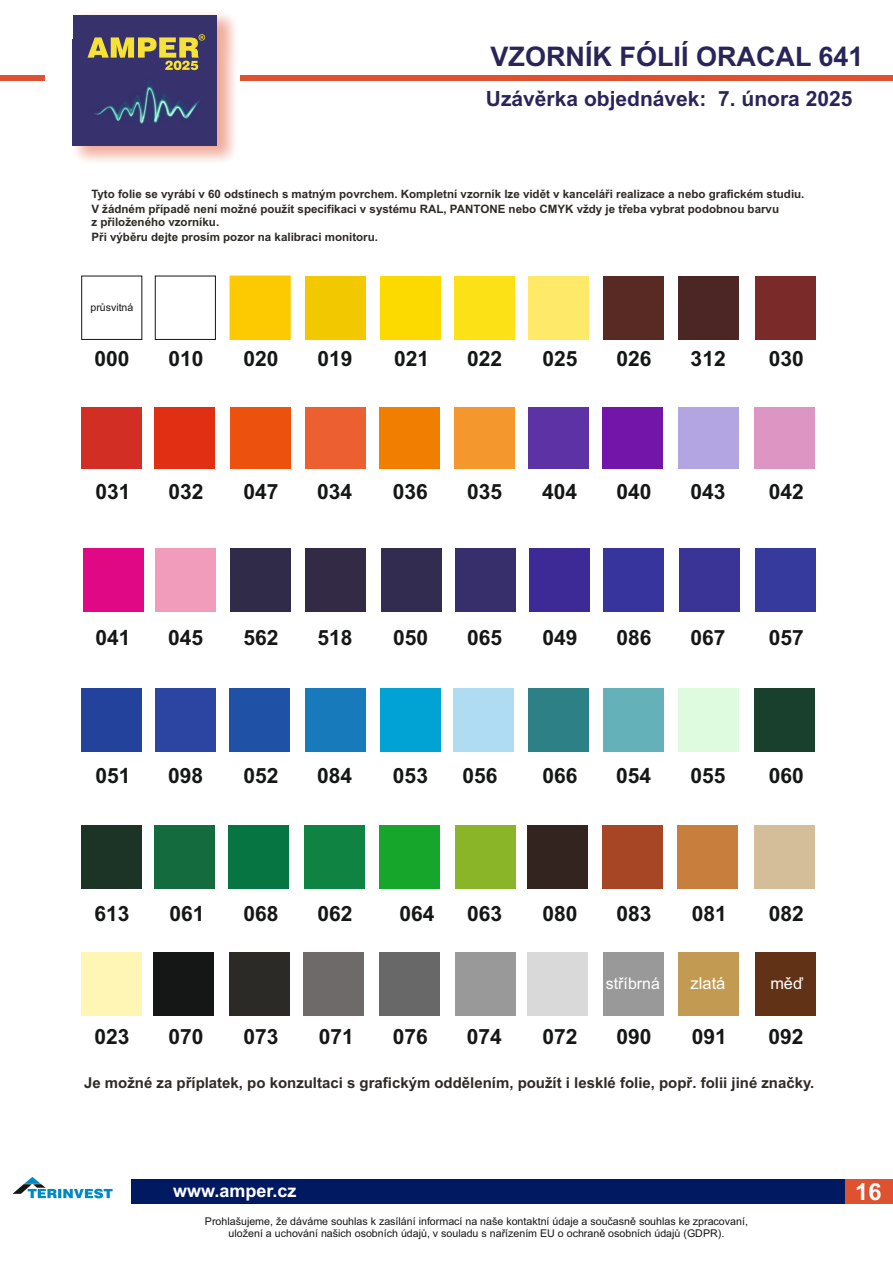
<style>
.page{position:relative;width:893px;height:1263px;background:#fff}
.page>*{position:absolute;margin:0;border:0;box-sizing:border-box;transform-origin:0 0}
.t1{font:700 27px "Arial";color:#292558}
.t2{font:700 23.55px "Arial";color:#fff}
.t3{font:700 21px "Arial";color:#151616}
.t4{font:700 21px "Arial";color:#292558}
.t5{font:700 18px "Arial";color:#fff}
.t6{font:16.5px "Arial";color:#fff}
.t7{font:16.35px "Arial";color:#fff}
.t8{font:15.9px "Arial";color:#fff}
.t9{font:700 15px "Arial";color:#2e2b26}
.t10{font:700 11.55px/15.5px "Arial";color:#2e2b26}
.t11{font:10.65px/11.9px "Arial";color:#151616;text-align:center}
.t12{font:10.5px "Arial";color:#151616}
</style>
<div class="page">
<svg style="left:155px;top:276px;width:61px;height:64px"></svg>
<div style="left:230px;top:276px;width:61px;height:64px;background:#fdc900"></div>
<div style="left:306px;top:276px;width:60px;height:63px;background:#f2c900"></div>
<div style="left:380px;top:276px;width:60px;height:63px;background:#fcda00"></div>
<div style="left:454px;top:276px;width:60px;height:63px;background:#fbe116"></div>
<div style="left:529px;top:276px;width:60px;height:63px;background:#fee968"></div>
<div style="left:603px;top:276px;width:60px;height:63px;background:#592924"></div>
<div style="left:678px;top:276px;width:61px;height:63px;background:#4b2624"></div>
<div style="left:755px;top:276px;width:60px;height:63px;background:#7a2b29"></div>
<div style="left:81px;top:408px;width:61px;height:61px;background:#d32e24"></div>
<div style="left:155px;top:408px;width:60px;height:61px;background:#e12f13"></div>
<div style="left:230px;top:408px;width:60px;height:61px;background:#ec520d"></div>
<div style="left:305px;top:408px;width:60px;height:61px;background:#ec5f30"></div>
<div style="left:380px;top:408px;width:60px;height:61px;background:#f27e00"></div>
<div style="left:454px;top:408px;width:60px;height:61px;background:#f4982d"></div>
<div style="left:529px;top:408px;width:60px;height:61px;background:#5c32a5"></div>
<div style="left:602px;top:408px;width:60px;height:61px;background:#7315a8"></div>
<div style="left:679px;top:408px;width:60px;height:61px;background:#b2a5e2"></div>
<div style="left:755px;top:408px;width:60px;height:61px;background:#dd96c4"></div>
<div style="left:83px;top:548px;width:60px;height:64px;background:#e10886"></div>
<div style="left:155px;top:548px;width:60px;height:64px;background:#f19cbb"></div>
<div style="left:230px;top:548px;width:61px;height:64px;background:#302b49"></div>
<div style="left:305px;top:548px;width:61px;height:64px;background:#332b46"></div>
<div style="left:381px;top:548px;width:60px;height:64px;background:#332c51"></div>
<div style="left:455px;top:548px;width:60px;height:64px;background:#372f6b"></div>
<div style="left:529px;top:548px;width:61px;height:64px;background:#3e2a96"></div>
<div style="left:604px;top:548px;width:60px;height:64px;background:#38349d"></div>
<div style="left:680px;top:548px;width:60px;height:64px;background:#3b3497"></div>
<div style="left:756px;top:548px;width:60px;height:64px;background:#353a9c"></div>
<div style="left:81px;top:688px;width:60px;height:64px;background:#23429c"></div>
<div style="left:155px;top:688px;width:60px;height:64px;background:#2d45a2"></div>
<div style="left:229px;top:688px;width:61px;height:64px;background:#1f51a6"></div>
<div style="left:305px;top:688px;width:60px;height:64px;background:#177bbb"></div>
<div style="left:381px;top:688px;width:60px;height:64px;background:#00a3d4"></div>
<div style="left:454px;top:688px;width:60px;height:64px;background:#afdcf2"></div>
<div style="left:529px;top:688px;width:60px;height:64px;background:#2d8186"></div>
<div style="left:603px;top:688px;width:60px;height:64px;background:#64b1b9"></div>
<div style="left:679px;top:688px;width:60px;height:64px;background:#defadf"></div>
<div style="left:755px;top:688px;width:60px;height:64px;background:#193f2d"></div>
<div style="left:81px;top:825px;width:60px;height:63px;background:#1b3426"></div>
<div style="left:155px;top:825px;width:60px;height:63px;background:#136b3e"></div>
<div style="left:228px;top:825px;width:61px;height:63px;background:#077541"></div>
<div style="left:304px;top:825px;width:61px;height:63px;background:#0e8342"></div>
<div style="left:380px;top:825px;width:60px;height:63px;background:#16a62b"></div>
<div style="left:455px;top:825px;width:60px;height:63px;background:#8bb528"></div>
<div style="left:527px;top:825px;width:60px;height:63px;background:#342420"></div>
<div style="left:602px;top:825px;width:61px;height:63px;background:#a64625"></div>
<div style="left:678px;top:825px;width:60px;height:63px;background:#c87e3c"></div>
<div style="left:754px;top:825px;width:60px;height:63px;background:#d4be9a"></div>
<div style="left:81px;top:952px;width:60px;height:64px;background:#fff5b4"></div>
<div style="left:154px;top:952px;width:60px;height:64px;background:#151616"></div>
<div style="left:229px;top:952px;width:61px;height:64px;background:#2b2a27"></div>
<div style="left:304px;top:952px;width:60px;height:64px;background:#6d6a69"></div>
<div style="left:379px;top:952px;width:60px;height:64px;background:#686868"></div>
<div style="left:455px;top:952px;width:60px;height:64px;background:#999"></div>
<div style="left:528px;top:952px;width:60px;height:64px;background:#d9d9da"></div>
<div style="left:603px;top:952px;width:61px;height:64px;background:#999"></div>
<div style="left:679px;top:952px;width:60px;height:64px;background:#c39a52"></div>
<div style="left:755px;top:952px;width:61px;height:64px;background:#613216"></div>
<div style="left:131px;top:1179px;width:761px;height:25px;background:#011961"></div>
<svg style="left:13px;top:1177px;width:100px;height:21px"></svg>
<div style="left:845px;top:1179px;width:47px;height:25px;background:#de5230"></div>
<div style="left:241px;top:75px;width:652px;height:6px;background:#de5230"></div>
<div style="left:0;top:75px;width:45px;height:6px;background:#de5230"></div>
<div style="left:63px;top:4px;width:183px;height:169px;background:#de5230;opacity:.49"></div>
<img style="left:73px;top:48px;width:144px;height:97px">
<div style="left:73px;top:15px;width:144px;height:33px;background:#37316c"></div>
<svg style="left:87px;top:34px;width:118px;height:36px"></svg>
<h1 class="t1" style="left:491px;top:47px;width:375px">VZORNÍK FÓLIÍ ORACAL 641</h1>
<h3 class="t4" style="left:486px;top:90px;width:368px">Uzávěrka objednávek: 7. února 2025</h3>
<p class="t10" style="left:91px;top:187px;width:715px">Tyto folie se vyrábí v 60 odstínech s matným povrchem. Kompletní vzorník lze vidět v kanceláři realizace a nebo grafickém studiu.<br>V žádném případě není možné použít specifikaci v systému RAL, PANTONE nebo CMYK vždy je třeba vybrat podobnou barvu</p>
<p class="t10" style="left:91px;top:216px;width:288px;line-height:14.7px">z přiloženého vzorníku.<br>Při výběru dejte prosím pozor na kalibraci monitoru.</p>
<p class="t12" style="left:91px;top:303px;width:44px">průsvitná</p>
<h3 class="t3" style="left:94px;top:351px;width:37px">000</h3>
<h3 class="t3" style="left:168px;top:351px;width:37px">010</h3>
<h3 class="t3" style="left:243px;top:351px;width:37px">020</h3>
<h3 class="t3" style="left:317px;top:351px;width:37px">019</h3>
<h3 class="t3" style="left:394px;top:351px;width:37px">021</h3>
<h3 class="t3" style="left:467px;top:351px;width:37px">022</h3>
<h3 class="t3" style="left:542px;top:351px;width:37px">025</h3>
<h3 class="t3" style="left:616px;top:351px;width:37px">026</h3>
<h3 class="t3" style="left:691px;top:351px;width:37px">312</h3>
<h3 class="t3" style="left:769px;top:351px;width:37px">030</h3>
<h3 class="t3" style="left:96px;top:483px;width:37px">031</h3>
<h3 class="t3" style="left:168px;top:483px;width:37px">032</h3>
<h3 class="t3" style="left:243px;top:483px;width:37px">047</h3>
<h3 class="t3" style="left:317px;top:483px;width:37px">034</h3>
<h3 class="t3" style="left:393px;top:483px;width:37px">036</h3>
<h3 class="t3" style="left:467px;top:483px;width:37px">035</h3>
<h3 class="t3" style="left:542px;top:483px;width:37px">404</h3>
<h3 class="t3" style="left:616px;top:483px;width:37px">040</h3>
<h3 class="t3" style="left:691px;top:483px;width:37px">043</h3>
<h3 class="t3" style="left:769px;top:483px;width:37px">042</h3>
<h3 class="t3" style="left:96px;top:629px;width:37px">041</h3>
<h3 class="t3" style="left:168px;top:629px;width:37px">045</h3>
<h3 class="t3" style="left:243px;top:629px;width:37px">562</h3>
<h3 class="t3" style="left:317px;top:629px;width:37px">518</h3>
<h3 class="t3" style="left:393px;top:629px;width:37px">050</h3>
<h3 class="t3" style="left:467px;top:629px;width:37px">065</h3>
<h3 class="t3" style="left:542px;top:629px;width:37px">049</h3>
<h3 class="t3" style="left:616px;top:629px;width:37px">086</h3>
<h3 class="t3" style="left:691px;top:629px;width:37px">067</h3>
<h3 class="t3" style="left:769px;top:629px;width:37px">057</h3>
<h3 class="t3" style="left:96px;top:768px;width:37px">051</h3>
<h3 class="t3" style="left:168px;top:768px;width:37px">098</h3>
<h3 class="t3" style="left:243px;top:768px;width:37px">052</h3>
<h3 class="t3" style="left:317px;top:768px;width:37px">084</h3>
<h3 class="t3" style="left:393px;top:768px;width:37px">053</h3>
<h3 class="t3" style="left:462px;top:768px;width:37px">056</h3>
<h3 class="t3" style="left:542px;top:768px;width:37px">066</h3>
<h3 class="t3" style="left:616px;top:768px;width:37px">054</h3>
<h3 class="t3" style="left:690px;top:768px;width:37px">055</h3>
<h3 class="t3" style="left:769px;top:768px;width:37px">060</h3>
<h3 class="t3" style="left:94px;top:905px;width:37px">613</h3>
<h3 class="t3" style="left:170px;top:905px;width:37px">061</h3>
<h3 class="t3" style="left:243px;top:905px;width:37px">068</h3>
<h3 class="t3" style="left:317px;top:905px;width:37px">062</h3>
<h3 class="t3" style="left:399px;top:905px;width:37px">064</h3>
<h3 class="t3" style="left:467px;top:905px;width:37px">063</h3>
<h3 class="t3" style="left:542px;top:905px;width:37px">080</h3>
<h3 class="t3" style="left:616px;top:905px;width:37px">083</h3>
<h3 class="t3" style="left:692px;top:905px;width:37px">081</h3>
<h3 class="t3" style="left:769px;top:905px;width:37px">082</h3>
<h3 class="t8" style="left:606px;top:977px;width:55px">stříbrná</h3>
<h3 class="t6" style="left:690px;top:977px;width:36px">zlatá</h3>
<h3 class="t7" style="left:770px;top:977px;width:34px">měď</h3>
<h3 class="t3" style="left:94px;top:1028px;width:37px">023</h3>
<h3 class="t3" style="left:168px;top:1028px;width:37px">070</h3>
<h3 class="t3" style="left:243px;top:1028px;width:37px">073</h3>
<h3 class="t3" style="left:319px;top:1028px;width:37px">071</h3>
<h3 class="t3" style="left:393px;top:1028px;width:37px">076</h3>
<h3 class="t3" style="left:467px;top:1028px;width:37px">074</h3>
<h3 class="t3" style="left:543px;top:1028px;width:37px">072</h3>
<h3 class="t3" style="left:616px;top:1028px;width:37px">090</h3>
<h3 class="t3" style="left:692px;top:1028px;width:37px">091</h3>
<h3 class="t3" style="left:769px;top:1028px;width:37px">092</h3>
<p class="t9" style="left:84px;top:1077px;width:732px">Je možné za příplatek, po konzultaci s grafickým oddělením, použít i lesklé folie, popř. folii jiné značky.</p>
<h3 class="t5" style="left:173px;top:1183px;width:125px">www.amper.cz</h3>
<p class="t11" style="left:205px;top:1216px;width:544px">Prohlašujeme, že dáváme souhlas k zasílání informací na naše kontaktní údaje a současně souhlas ke zpracovaní, uložení a uchování našich osobních údajů, v souladu s nařízením EU o ochraně osobních údajů (GDPR).</p>
<h2 class="t2" style="left:855px;top:1183px;width:28px">16</h2>
</div>
